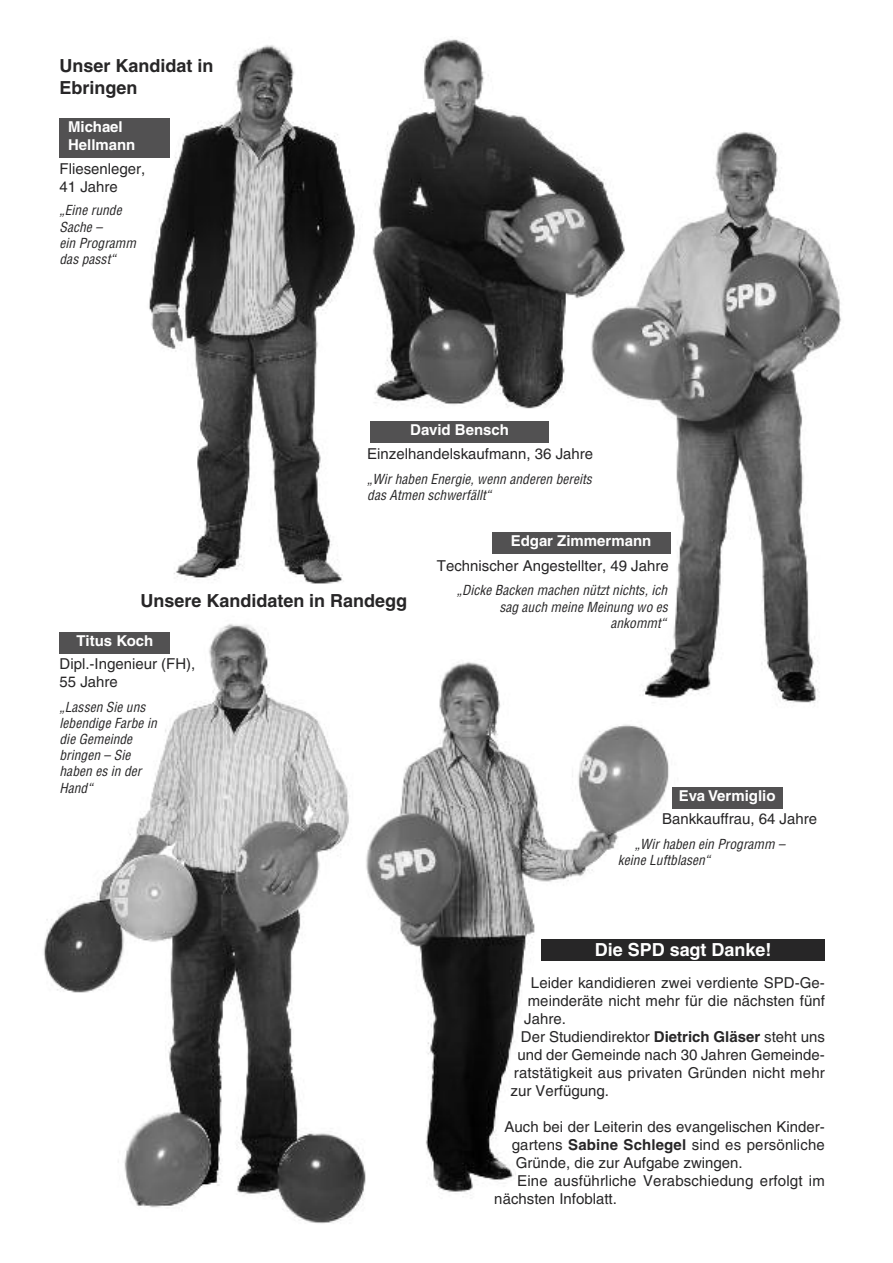
<style>
.page{position:relative;width:893px;height:1263px;background:#fff}
.page>*{position:absolute;margin:0;border:0;box-sizing:border-box;transform-origin:0 0}
.t1{font:700 18px/21.6px "Helvetica";color:#272627}
.t2{font:700 18px "Helvetica";color:#fff}
.t3{font:15px/18px "Helvetica";color:#272627}
.t4{font:700 15px/18px "Helvetica";color:#fff}
.t5{font:italic condensed 13.5px/16.2px "Helvetica";letter-spacing:.005em;color:#272627}
.s1{font-weight:700}
</style>
<div class="page">
<div style="left:60px;top:118px;width:110px;height:40px;background:#525152"></div>
<div style="left:541px;top:940px;width:284px;height:21px;background:#272627"></div>
<img style="left:149px;top:45px;width:206px;height:539px">
<img style="left:43px;top:624px;width:316px;height:600px">
<img style="left:372px;top:39px;width:195px;height:370px">
<svg style="left:567px;top:153px;width:12px;height:380px"></svg>
<img style="left:579px;top:131px;width:262px;height:575px">
<img style="left:355px;top:658px;width:324px;height:545px">
<div style="left:672px;top:787px;width:110px;height:21px;background:#525152"></div>
<div style="left:370px;top:421px;width:179px;height:21px;background:#525152"></div>
<div style="left:492px;top:533px;width:178px;height:21px;background:#525152"></div>
<p class="t1" style="left:60px;top:57px;width:155px">Unser Kandidat in<br>Ebringen</p>
<p class="t4" style="left:68px;top:119px;width:69px">Michael<br>Hellmann</p>
<p class="t3" style="left:60px;top:160px;width:87px">Fliesenleger,<br>41 Jahre</p>
<p class="t5" style="left:60px;top:203px;width:78px">„Eine runde<br>Sache –<br>ein Programm das passt“</p>
<p class="t4" style="left:410px;top:422px;width:100px">David Bensch</p>
<p class="t3" style="left:367px;top:445px;width:227px">Einzelhandelskaufmann, 36 Jahre</p>
<p class="t5" style="left:367px;top:471px;width:226px">„Wir haben Energie, wenn anderen bereits das Atmen schwerfällt“</p>
<p class="t4" style="left:511px;top:534px;width:142px">Edgar Zimmermann</p>
<p class="t3" style="left:437px;top:557px;width:233px">Technischer Angestellter, 49 Jahre</p>
<p class="t1" style="left:141px;top:592px;width:268px">Unsere Kandidaten in Randegg</p>
<p class="t4" style="left:76px;top:633px;width:78px">Titus Koch</p>
<p class="t3" style="left:60px;top:655px;width:137px">Dipl.-Ingenieur (FH),<br>55 Jahre</p>
<p class="t5" style="left:60px;top:699px;width:99px">„Lassen Sie uns lebendige Farbe in die Gemeinde bringen – Sie haben es in der<br>Hand“</p>
<p class="t5" style="left:457px;top:583px;width:213px;text-align:right">„Dicke Backen machen nützt nichts, ich sag auch meine Meinung wo es ankommt“</p>
<p class="t4" style="left:679px;top:788px;width:98px">Eva Vermiglio</p>
<p class="t3" style="left:662px;top:810px;width:157px">Bankkauffrau, 64 Jahre</p>
<p class="t5" style="left:618px;top:836px;width:169px;text-indent:17px">„Wir haben ein Programm – keine Luftblasen“</p>
<p class="t2" style="left:595px;top:943px;width:178px">Die SPD sagt Danke!</p>
<p class="t3" style="left:531px;top:974px;width:295px">Leider kandidieren zwei verdiente SPD-Ge-</p>
<p class="t3" style="left:528px;top:992px;width:299px">meinderäte nicht mehr für die nächsten fünf</p>
<p class="t3" style="left:524px;top:1010px;width:43px">Jahre.</p>
<p class="t3" style="left:521px;top:1028px;width:306px">Der Studiendirektor <span class="s1">Dietrich Gläser</span> steht uns</p>
<p class="t3" style="left:517px;top:1046px;width:309px">und der Gemeinde nach 30 Jahren Gemeinde-</p>
<p class="t3" style="left:514px;top:1064px;width:312px">ratstätigkeit aus privaten Gründen nicht mehr</p>
<p class="t3" style="left:511px;top:1082px;width:100px">zur Verfügung.</p>
<p class="t3" style="left:505px;top:1118px;width:322px">Auch bei der Leiterin des evangelischen Kinder-</p>
<p class="t3" style="left:512px;top:1136px;width:315px">gartens <span class="s1">Sabine Schlegel</span> sind es persönliche</p>
<p class="t3" style="left:516px;top:1154px;width:228px">Gründe, die zur Aufgabe zwingen.</p>
<p class="t3" style="left:517px;top:1172px;width:309px">Eine ausführliche Verabschiedung erfolgt im</p>
<p class="t3" style="left:494px;top:1190px;width:124px">nächsten Infoblatt.</p>
</div>
